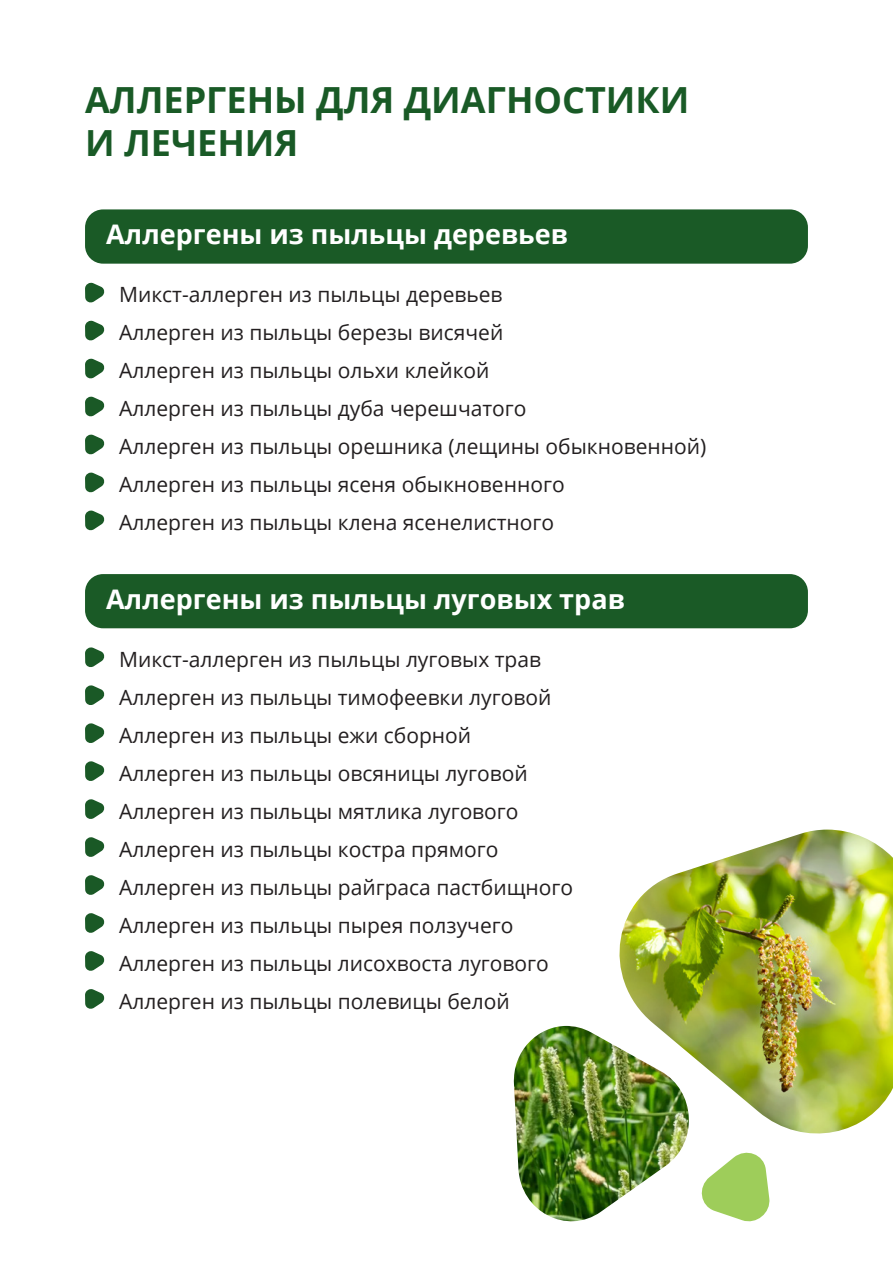
<style>
.page{position:relative;width:893px;height:1263px;background:#fff}
.page>*{position:absolute;margin:0;border:0;box-sizing:border-box;transform-origin:0 0}
.t1{font:700 36px "Open Sans";color:#195a26}
.t2{font:700 27px "Open Sans";color:#fff}
.t3{font:21px "Open Sans";color:#231f20}
</style>
<div class="page">
<svg style="left:85px;top:282px;width:20px;height:21px"></svg>
<svg style="left:85px;top:320px;width:20px;height:21px"></svg>
<svg style="left:85px;top:358px;width:20px;height:21px"></svg>
<svg style="left:85px;top:396px;width:20px;height:21px"></svg>
<svg style="left:85px;top:434px;width:20px;height:21px"></svg>
<svg style="left:85px;top:472px;width:20px;height:21px"></svg>
<svg style="left:85px;top:510px;width:20px;height:21px"></svg>
<div style="left:85px;top:209px;width:723px;height:55px;background:#1a5a26;border-radius:18px"></div>
<svg style="left:85px;top:647px;width:20px;height:20px"></svg>
<svg style="left:85px;top:685px;width:20px;height:20px"></svg>
<svg style="left:85px;top:723px;width:20px;height:20px"></svg>
<svg style="left:85px;top:761px;width:20px;height:20px"></svg>
<svg style="left:85px;top:799px;width:20px;height:20px"></svg>
<svg style="left:85px;top:837px;width:20px;height:20px"></svg>
<svg style="left:85px;top:875px;width:20px;height:20px"></svg>
<svg style="left:85px;top:913px;width:20px;height:20px"></svg>
<svg style="left:85px;top:951px;width:20px;height:20px"></svg>
<svg style="left:85px;top:989px;width:20px;height:20px"></svg>
<div style="left:85px;top:574px;width:723px;height:54px;background:#1a5a26;border-radius:18px"></div>
<img style="left:619px;top:829px;width:274px;height:305px">
<img style="left:513px;top:1012px;width:258px;height:210px">
<p class="t1" style="left:85px;top:74px;width:606px">АЛЛЕРГЕНЫ ДЛЯ ДИАГНОСТИКИ</p>
<p class="t1" style="left:85px;top:117px;width:215px">И ЛЕЧЕНИЯ</p>
<p class="t2" style="left:106px;top:215px;width:463px">Аллергены из пыльцы деревьев</p>
<p class="t3" style="left:119px;top:280px;width:385px">Микст-аллерген из пыльцы деревьев</p>
<p class="t3" style="left:119px;top:318px;width:386px">Аллерген из пыльцы березы висячей</p>
<p class="t3" style="left:119px;top:356px;width:372px">Аллерген из пыльцы ольхи клейкой</p>
<p class="t3" style="left:119px;top:394px;width:409px">Аллерген из пыльцы дуба черешчатого</p>
<p class="t3" style="left:119px;top:432px;width:589px">Аллерген из пыльцы орешника (лещины обыкновенной)</p>
<p class="t3" style="left:119px;top:470px;width:447px">Аллерген из пыльцы ясеня обыкновенного</p>
<p class="t3" style="left:119px;top:508px;width:437px">Аллерген из пыльцы клена ясенелистного</p>
<p class="t2" style="left:106px;top:580px;width:520px">Аллергены из пыльцы луговых трав</p>
<p class="t3" style="left:119px;top:645px;width:424px">Микст-аллерген из пыльцы луговых трав</p>
<p class="t3" style="left:119px;top:683px;width:434px">Аллерген из пыльцы тимофеевки луговой</p>
<p class="t3" style="left:119px;top:721px;width:354px">Аллерген из пыльцы ежи сборной</p>
<p class="t3" style="left:119px;top:759px;width:410px">Аллерген из пыльцы овсяницы луговой</p>
<p class="t3" style="left:119px;top:797px;width:401px">Аллерген из пыльцы мятлика лугового</p>
<p class="t3" style="left:119px;top:835px;width:381px">Аллерген из пыльцы костра прямого</p>
<p class="t3" style="left:119px;top:873px;width:456px">Аллерген из пыльцы райграса пастбищного</p>
<p class="t3" style="left:119px;top:911px;width:396px">Аллерген из пыльцы пырея ползучего</p>
<p class="t3" style="left:119px;top:949px;width:431px">Аллерген из пыльцы лисохвоста лугового</p>
<p class="t3" style="left:119px;top:987px;width:392px">Аллерген из пыльцы полевицы белой</p>
</div>
